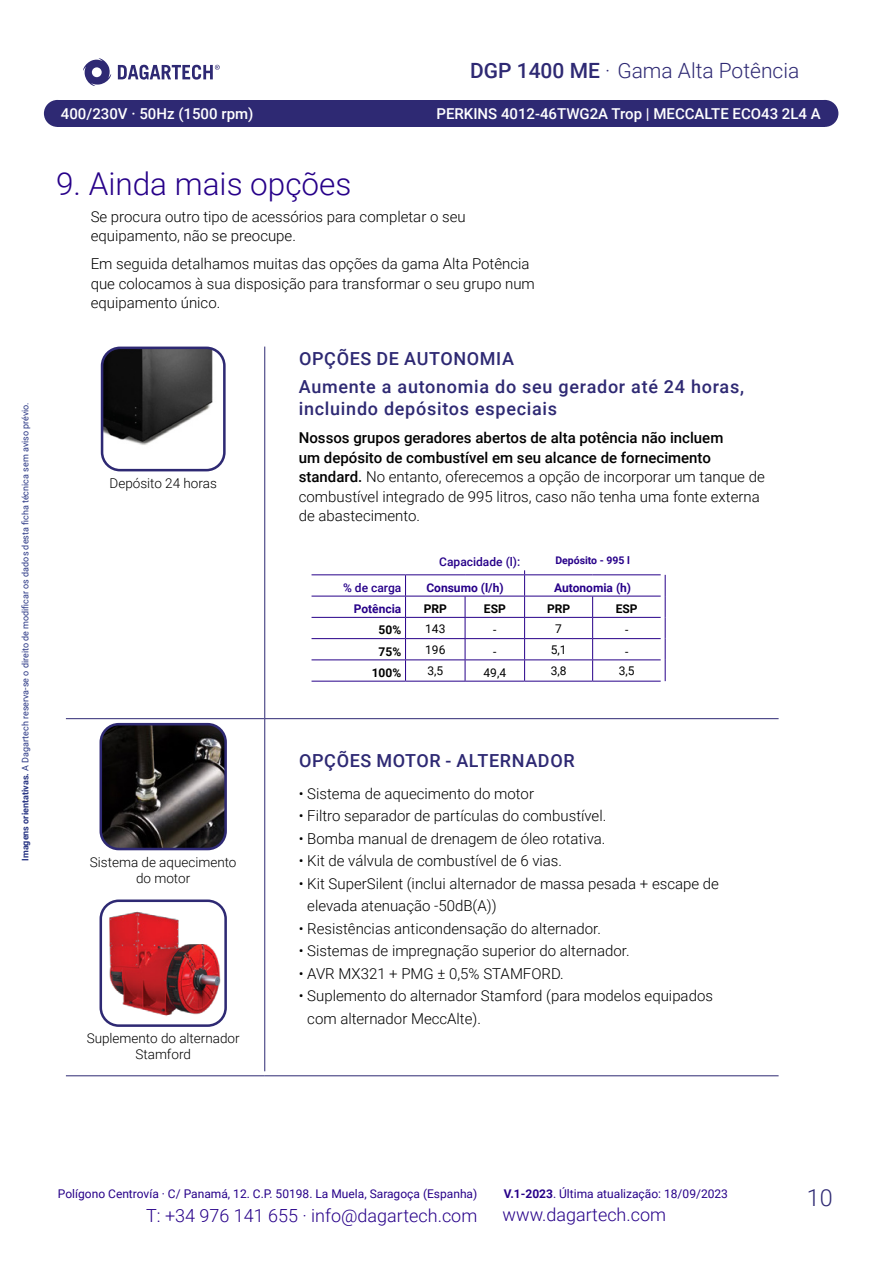
<style>
.page{position:relative;width:893px;height:1263px;background:#fff}
.page>*{position:absolute;margin:0;border:0;box-sizing:border-box;transform-origin:0 0}
.t1{font:300 31.5px "Roboto";color:#270089}
.t2{font:300 23.4px "Roboto";color:#2e2973}
.t3{font:300 21px "Roboto";color:#2e2973}
.t4{font:500 18px/28px "Roboto";letter-spacing:.04em;color:#2e2973}
.t5{font:300 18px "Roboto";color:#270089}
.t6{font:300 15px/19.5px "Roboto";color:#000}
.t7{font:500 15px "Roboto";color:#fff}
.t8{font:300 13.5px/16.2px "Roboto";color:#000;text-align:center}
.t9{font:12px "Roboto";color:#270089}
.t10{font:700 12px "Roboto";color:#270089}
.t11{font:12px "Roboto";color:#000}
.t12{font:500 12px "Roboto";color:#270089}
.t13{font:700 12px "Roboto";color:#000}
.t14{font:700 10.5px "Roboto";color:#270089}
.t15{font:9px "Roboto";color:#283583}
.s1{font-weight:700}
.s2{font-weight:500}
</style>
<div class="page">
<div style="left:57px;top:100px;width:768px;height:27px;background:#2e2973"></div>
<div style="left:44px;top:100px;width:27px;height:27px;background:#2e2973;border-radius:50%"></div>
<div style="left:811px;top:100px;width:27px;height:27px;background:#2e2973;border-radius:50%"></div>
<svg style="left:83px;top:58px;width:28px;height:28px"></svg>
<svg style="left:118px;top:65px;width:102px;height:15px"></svg>
<hr style="left:264px;top:347px;width:1px;height:371px;background:#2e2973">
<hr style="left:66px;top:1075px;width:199px;height:1px;background:#2e2973">
<hr style="left:265px;top:1075px;width:514px;height:1px;background:#2e2973">
<hr style="left:264px;top:719px;width:1px;height:352px;background:#2e2973">
<hr style="left:66px;top:718px;width:199px;height:1px;background:#2e2973">
<hr style="left:265px;top:718px;width:514px;height:1px;background:#2e2973">
<img style="left:102px;top:348px;width:120px;height:118px">
<div style="left:101px;top:347px;width:125px;height:124px;border:3px solid #2e2973;border-radius:18px"></div>
<hr style="left:312px;top:574px;width:94px;height:1px;background:#270089">
<hr style="left:406px;top:574px;width:59px;height:1px;background:#270089">
<hr style="left:465px;top:574px;width:60px;height:1px;background:#270089">
<hr style="left:525px;top:574px;width:68px;height:1px;background:#270089">
<hr style="left:593px;top:574px;width:68px;height:1px;background:#270089">
<hr style="left:312px;top:596px;width:94px;height:1px;background:#270089">
<hr style="left:406px;top:596px;width:59px;height:1px;background:#270089">
<hr style="left:465px;top:596px;width:60px;height:1px;background:#270089">
<hr style="left:525px;top:596px;width:68px;height:1px;background:#270089">
<hr style="left:593px;top:596px;width:68px;height:1px;background:#270089">
<hr style="left:312px;top:617px;width:94px;height:1px;background:#270089">
<hr style="left:406px;top:617px;width:59px;height:1px;background:#270089">
<hr style="left:465px;top:617px;width:60px;height:1px;background:#270089">
<hr style="left:525px;top:617px;width:68px;height:1px;background:#270089">
<hr style="left:593px;top:617px;width:68px;height:1px;background:#270089">
<hr style="left:312px;top:638px;width:94px;height:1px;background:#270089">
<hr style="left:406px;top:638px;width:59px;height:1px;background:#270089">
<hr style="left:465px;top:638px;width:60px;height:1px;background:#270089">
<hr style="left:525px;top:638px;width:68px;height:1px;background:#270089">
<hr style="left:593px;top:638px;width:68px;height:1px;background:#270089">
<hr style="left:312px;top:659px;width:94px;height:1px;background:#270089">
<hr style="left:406px;top:659px;width:59px;height:1px;background:#270089">
<svg style="left:405px;top:575px;width:1px;height:106px"></svg>
<hr style="left:465px;top:659px;width:60px;height:1px;background:#270089">
<svg style="left:465px;top:596px;width:1px;height:85px"></svg>
<hr style="left:525px;top:659px;width:68px;height:1px;background:#270089">
<hr style="left:593px;top:659px;width:68px;height:1px;background:#270089">
<svg style="left:592px;top:596px;width:1px;height:85px"></svg>
<svg style="left:665px;top:575px;width:1px;height:106px"></svg>
<hr style="left:312px;top:681px;width:94px;height:1px;background:#270089">
<hr style="left:406px;top:681px;width:59px;height:1px;background:#270089">
<hr style="left:465px;top:681px;width:60px;height:1px;background:#270089">
<hr style="left:525px;top:681px;width:68px;height:1px;background:#270089">
<hr style="left:593px;top:681px;width:68px;height:1px;background:#270089">
<svg style="left:524px;top:570px;width:1px;height:111px"></svg>
<img style="left:101px;top:724px;width:122px;height:125px">
<div style="left:100px;top:723px;width:127px;height:127px;border:3px solid #2e2973;border-radius:18px"></div>
<img style="left:104px;top:910px;width:119px;height:109px">
<div style="left:100px;top:899px;width:127px;height:128px;border:3px solid #2e2973;border-radius:18px"></div>
<p class="t15" style="left:19px;top:861px;width:460px;rotate:-90deg"><span class="s1">Imagens orientativas.</span> A Dagartech reserva-se o direito de modificar os dados desta ficha técnica sem aviso prévio.</p>
<h3 class="t3" style="left:470px;top:55px;width:331px"><span class="s2">DGP 1400 ME</span> · Gama Alta Potência</h3>
<p class="t7" style="left:61px;top:103px;width:194px">400/230V · 50Hz (1500 rpm)</p>
<p class="t7" style="left:436px;top:104px;width:386px">PERKINS 4012-46TWG2A Trop | MECCALTE ECO43 2L4 A</p>
<h1 class="t1" style="left:56px;top:161px;width:297px">9. Ainda mais opções</h1>
<p class="t6" style="left:91px;top:206px;width:376px">Se procura outro tipo de acessórios para completar o seu equipamento, não se preocupe.</p>
<p class="t6" style="left:91px;top:254px;width:446px">Em seguida detalhamos muitas das opções da gama Alta Potência que colocamos à sua disposição para transformar o seu grupo num equipamento único.</p>
<p class="t8" style="left:110px;top:474px;width:109px">Depósito 24 horas</p>
<p class="t8" style="left:90px;top:853px;width:148px">Sistema de aquecimento do motor</p>
<p class="t8" style="left:87px;top:1030px;width:154px">Suplemento do alternador<br>Stamford</p>
<p class="t4" style="left:299px;top:344px;width:447px">OPÇÕES DE AUTONOMIA<br>Aumente a autonomia do seu gerador até 24 horas,</p>
<p class="t4" style="left:299px;top:394px;width:260px">incluindo depósitos especiais</p>
<p class="t6" style="left:299px;top:427px;width:467px"><span class="s2">Nossos grupos geradores abertos de alta potência não incluem<br>um depósito de combustível em seu alcance de fornecimento standard.</span> No entanto, oferecemos a opção de incorporar um tanque de combustível integrado de 995 litros, caso não tenha uma fonte externa de abastecimento.</p>
<p class="t12" style="left:439px;top:553px;width:83px">Capacidade (l):</p>
<p class="t14" style="left:555px;top:552px;width:76px">Depósito - 995 l</p>
<p class="t12" style="left:343px;top:579px;width:60px">% de carga</p>
<p class="t10" style="left:426px;top:579px;width:79px">Consumo (l/h)</p>
<p class="t10" style="left:554px;top:579px;width:79px">Autonomia (h)</p>
<p class="t10" style="left:354px;top:600px;width:49px">Potência</p>
<p class="t13" style="left:424px;top:600px;width:25px">PRP</p>
<p class="t13" style="left:484px;top:600px;width:23px">ESP</p>
<p class="t13" style="left:547px;top:600px;width:25px">PRP</p>
<p class="t13" style="left:616px;top:600px;width:23px">ESP</p>
<p class="t13" style="left:379px;top:622px;width:24px">50%</p>
<p class="t11" style="left:425px;top:620px;width:22px">143</p>
<p class="t11" style="left:493px;top:622px;width:5px">-</p>
<p class="t11" style="left:555px;top:620px;width:8px">7</p>
<p class="t11" style="left:625px;top:622px;width:5px">-</p>
<p class="t13" style="left:379px;top:643px;width:24px">75%</p>
<p class="t11" style="left:425px;top:641px;width:22px">196</p>
<p class="t11" style="left:493px;top:643px;width:5px">-</p>
<p class="t11" style="left:551px;top:641px;width:17px">5,1</p>
<p class="t11" style="left:625px;top:643px;width:5px">-</p>
<p class="t13" style="left:372px;top:664px;width:31px">100%</p>
<p class="t11" style="left:427px;top:662px;width:17px">3,5</p>
<p class="t11" style="left:484px;top:664px;width:24px">49,4</p>
<p class="t11" style="left:551px;top:662px;width:17px">3,8</p>
<p class="t11" style="left:619px;top:662px;width:17px">3,5</p>
<p class="t4" style="left:299px;top:746px;width:277px">OPÇÕES MOTOR - ALTERNADOR</p>
<p class="t6" style="left:299px;top:783px;width:237px">• Sistema de aquecimento do motor</p>
<p class="t6" style="left:299px;top:806px;width:309px">• Filtro separador de partículas do combustível.</p>
<p class="t6" style="left:299px;top:828px;width:308px">• Bomba manual de drenagem de óleo rotativa.</p>
<p class="t6" style="left:299px;top:851px;width:265px">• Kit de válvula de combustível de 6 vias.</p>
<p class="t6" style="left:307px;top:872px;width:413px;line-height:22.5px;text-indent:-9px">• Kit SuperSilent (inclui alternador de massa pesada + escape de elevada atenuação -50dB(A))</p>
<p class="t6" style="left:299px;top:918px;width:304px">• Resistências anticondensação do alternador.</p>
<p class="t6" style="left:299px;top:941px;width:332px">• Sistemas de impregnação superior do alternador.</p>
<p class="t6" style="left:299px;top:963px;width:266px">• AVR MX321 + PMG ± 0,5% STAMFORD.</p>
<p class="t6" style="left:307px;top:984px;width:407px;line-height:22.5px;text-indent:-9px">• Suplemento do alternador Stamford (para modelos equipados com alternador MeccAlte).</p>
<p class="t9" style="left:504px;top:1185px;width:226px"><span class="s1">V.1-2023</span>. Última atualização: 18/09/2023</p>
<p class="t9" style="left:58px;top:1185px;width:421px">Polígono Centrovía · C/ Panamá, 12. C.P. 50198. La Muela, Saragoça (Espanha)</p>
<p class="t5" style="left:146px;top:1203px;width:333px">T: +34 976 141 655 · info@dagartech.com</p>
<p class="t5" style="left:503px;top:1202px;width:165px">www.dagartech.com</p>
<h2 class="t2" style="left:807px;top:1182px;width:27px">10</h2>
</div>
